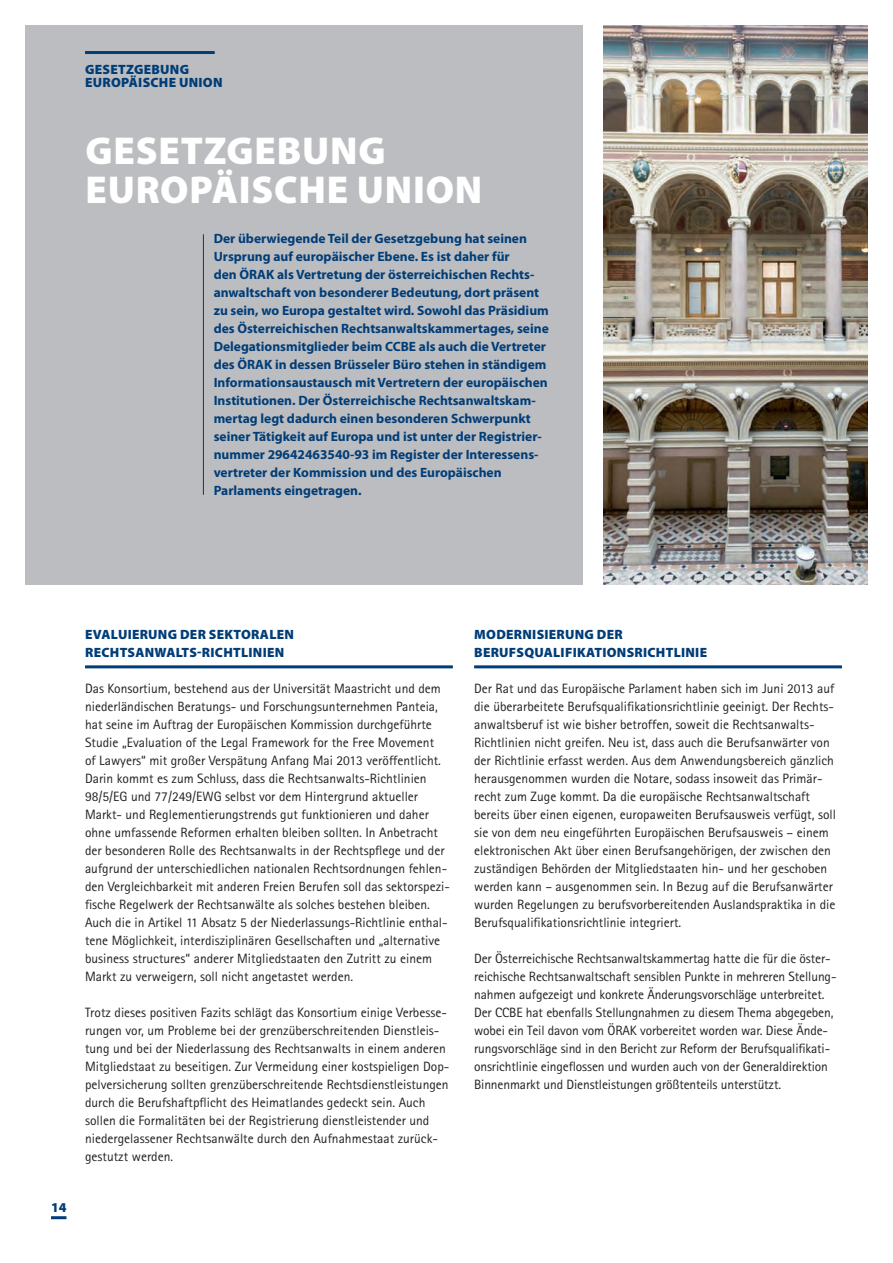
<style>
.page{position:relative;width:893px;height:1263px;background:#fff}
.page>*{position:absolute;margin:0;border:0;box-sizing:border-box;transform-origin:0 0}
.t1{font:900 39px/39px "Myriad Pro";letter-spacing:.02em;color:#fff}
.t2{font:13.5px/18px "Rotis Sans Serif";color:#231f20}
.t3{font:700 13.5px/18px "Myriad Pro";color:#003d78}
.t4{font:900 13.5px/18px "Myriad Pro";letter-spacing:.02em;color:#003d78}
</style>
<div class="page">
<div style="left:26px;top:26px;width:557px;height:559px;background:#bcbdc0"></div>
<img style="left:604px;top:26px;width:263px;height:559px">
<hr style="left:85px;top:665px;width:368px;height:3px;background:#003d78">
<hr style="left:51px;top:1216px;width:15px;height:3px;background:#003d78">
<hr style="left:85px;top:51px;width:130px;height:3px;background:#003d78">
<hr style="left:474px;top:665px;width:368px;height:3px;background:#003d78">
<hr style="left:203px;top:234px;width:1px;height:261px;background:#003d78">
<p class="t4" style="left:85px;top:62px;width:139px;line-height:13.5px">GESETZGEBUNG<br>EUROPÄISCHE UNION</p>
<h1 class="t1" style="left:85px;top:130px;width:399px">GESETZGEBUNG<br>EUROPÄISCHE UNION</h1>
<p class="t3" style="left:214px;top:229px;width:337px">Der überwiegende Teil der Gesetzgebung hat seinen Ursprung auf europäischer Ebene. Es ist daher für<br>den ÖRAK als Vertretung der österreichischen Rechts&shy;anwaltschaft von besonderer Bedeutung, dort präsent zu sein, wo Europa gestaltet wird. Sowohl das Präsidium des Österreichischen Rechtsanwaltskammertages, seine Delegationsmitglieder beim CCBE als auch die Vertreter des ÖRAK in dessen Brüsseler Büro stehen in ständigem Informationsaustausch mit Vertretern der europäischen Institutionen. Der Österreichische Rechtsanwaltskam&shy;mertag legt dadurch einen besonderen Schwerpunkt seiner Tätigkeit auf Europa und ist unter der Registrier&shy;nummer 29642463540-93 im Register der Interessens&shy;vertreter der Kommission und des Europäischen Parlaments eingetragen.</p>
<p class="t4" style="left:51px;top:1198px;width:17px">14</p>
<p class="t4" style="left:85px;top:625px;width:210px">EVALUIERUNG DER SEKTORALEN<br>RECHTSANWALTS-RICHTLINIEN</p>
<p class="t2" style="left:85px;top:679px;width:366px">Das Konsortium, bestehend aus der Universität Maastricht und dem niederländischen Beratungs- und Forschungsunternehmen Panteia, hat seine im Auftrag der Europäischen Kommission durchgeführte Studie „Evaluation of the Legal Framework for the Free Movement<br>of Lawyers“ mit großer Verspätung Anfang Mai 2013 veröffentlicht.<br>Darin kommt es zum Schluss, dass die Rechtsanwalts-Richtlinien 98/5/EG und 77/249/EWG selbst vor dem Hintergrund aktueller Markt- und Reglementierungstrends gut funktionieren und daher ohne umfassende Reformen erhalten bleiben sollten. In Anbetracht der besonderen Rolle des Rechtsanwalts in der Rechtspflege und der aufgrund der unterschiedlichen nationalen Rechtsordnungen fehlen&shy;den Vergleichbarkeit mit anderen Freien Berufen soll das sektorspezi&shy;fische Regelwerk der Rechtsanwälte als solches bestehen bleiben.<br>Auch die in Artikel 11 Absatz 5 der Niederlassungs-Richtlinie enthal&shy;tene Möglichkeit, interdisziplinären Gesellschaften und „alternative business structures“ anderer Mitgliedstaaten den Zutritt zu einem Markt zu verweigern, soll nicht angetastet werden.</p>
<p class="t2" style="left:85px;top:1003px;width:366px">Trotz dieses positiven Fazits schlägt das Konsortium einige Verbesse&shy;rungen vor, um Probleme bei der grenzüberschreitenden Dienstleis&shy;tung und bei der Niederlassung des Rechtsanwalts in einem anderen Mitgliedstaat zu beseitigen. Zur Vermeidung einer kostspieligen Dop&shy;pelversicherung sollten grenzüberschreitende Rechtsdienstleistungen durch die Berufshaftpflicht des Heimatlandes gedeckt sein. Auch sollen die Formalitäten bei der Registrierung dienstleistender und niedergelassener Rechtsanwälte durch den Aufnahmestaat zurück&shy;gestutzt werden.</p>
<p class="t4" style="left:474px;top:625px;width:234px">MODERNISIERUNG DER<br>BERUFSQUALIFIKATIONSRICHTLINIE</p>
<p class="t2" style="left:474px;top:679px;width:363px">Der Rat und das Europäische Parlament haben sich im Juni 2013 auf die überarbeitete Berufsqualifikationsrichtlinie geeinigt. Der Rechts&shy;anwaltsberuf ist wie bisher betroffen, soweit die Rechtsanwalts-Richtlinien nicht greifen. Neu ist, dass auch die Berufsanwärter von der Richtlinie erfasst werden. Aus dem Anwendungsbereich gänzlich herausgenommen wurden die Notare, sodass insoweit das Primär&shy;recht zum Zuge kommt. Da die europäische Rechtsanwaltschaft bereits über einen eigenen, europaweiten Berufsausweis verfügt, soll sie von dem neu eingeführten Europäischen Berufsausweis – einem elektronischen Akt über einen Berufsangehörigen, der zwischen den zuständigen Behörden der Mitgliedstaaten hin- und her geschoben werden kann – ausgenommen sein. In Bezug auf die Berufsanwärter wurden Regelungen zu berufsvorbereitenden Auslandspraktika in die Berufsqualifikationsrichtlinie integriert.</p>
<p class="t2" style="left:474px;top:949px;width:364px">Der Österreichische Rechtsanwaltskammertag hatte die für die öster&shy;reichische Rechtsanwaltschaft sensiblen Punkte in mehreren Stellung&shy;nahmen aufgezeigt und konkrete Änderungsvorschläge unterbreitet.<br>Der CCBE hat ebenfalls Stellungnahmen zu diesem Thema abgegeben, wobei ein Teil davon vom ÖRAK vorbereitet worden war. Diese Ände&shy;rungsvorschläge sind in den Bericht zur Reform der Berufsqualifikati&shy;onsrichtlinie eingeflossen und wurden auch von der Generaldirektion Binnenmarkt und Dienstleistungen größtenteils unterstützt.</p>
</div>
